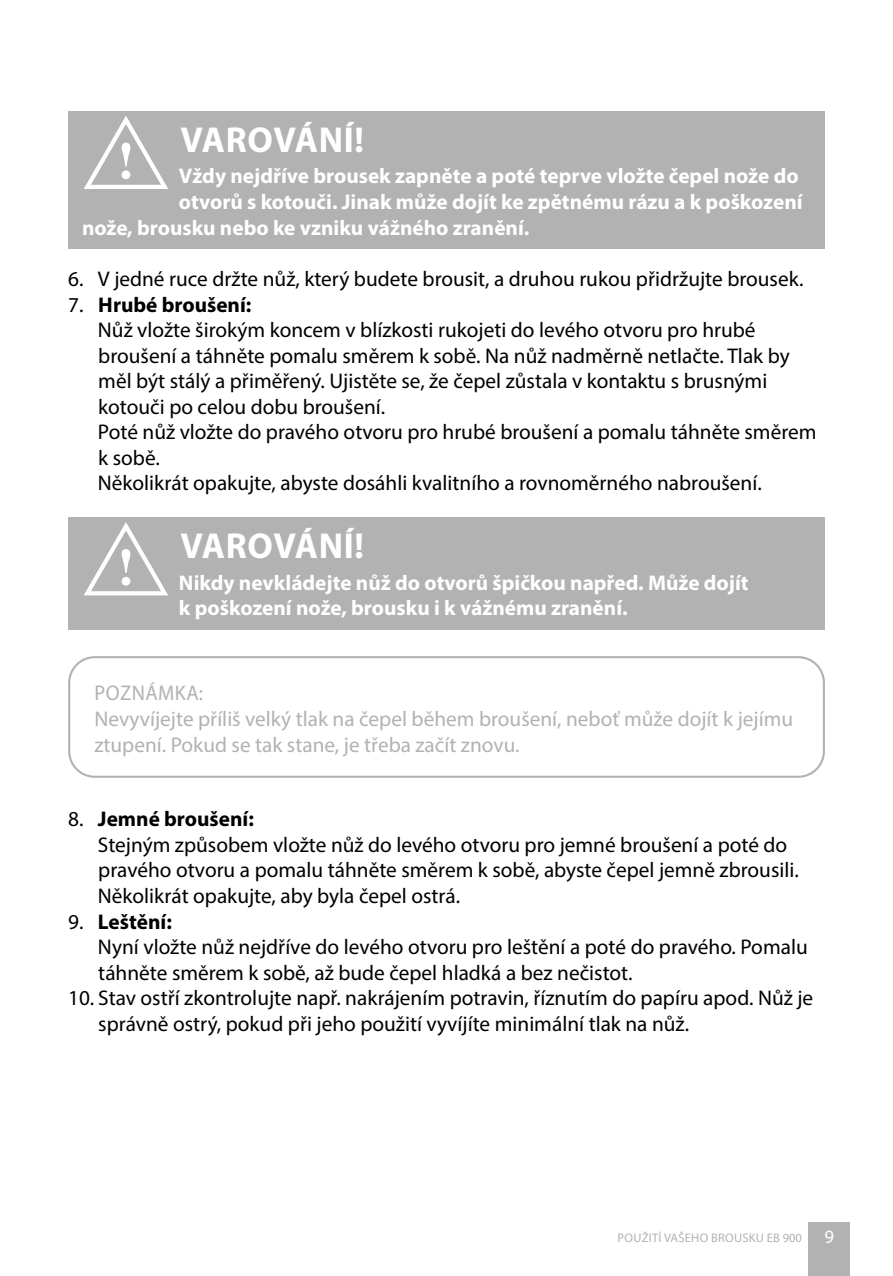
<style>
.page{position:relative;width:893px;height:1276px;background:#fff}
.page>*{position:absolute;margin:0;border:0;box-sizing:border-box;transform-origin:0 0}
.t1{font:700 36.3px "Myriad Pro";letter-spacing:.015em;color:#fff}
.t2{font:21.3px/25.5px "Myriad Pro";color:#000}
.t3{font:700 21.3px/25.5px "Myriad Pro";color:#fff}
.t4{font:21.3px/25.5px "Myriad Pro";color:#b2b2b2;scale:.95 1}
.t5{font:12.6px "Myriad Pro";letter-spacing:.02em;color:#b2b2b2}
.s1{font-weight:700}
.s2{font-size:18.6px;color:#fff}
</style>
<div class="page">
<div style="left:809px;top:1222px;width:41px;height:54px;background:#b2b2b2"></div>
<div style="left:68px;top:111px;width:757px;height:137px;background:#b2b2b2"></div>
<svg style="left:84px;top:116px;width:84px;height:73px"></svg>
<div style="left:68px;top:517px;width:757px;height:112px;background:#b2b2b2"></div>
<svg style="left:84px;top:522px;width:84px;height:74px"></svg>
<div style="left:68px;top:656px;width:757px;height:122px;border:2px solid #b3b2b2;border-radius:26px"></div>
<h1 class="t1" style="left:181px;top:116px;width:185px">VAROVÁNÍ!</h1>
<p class="t3" style="left:179px;top:163px;width:621px">Vždy nejdříve brousek zapněte a poté teprve vložte čepel nože do</p>
<p class="t3" style="left:179px;top:188px;width:625px">otvorů s kotouči. Jinak může dojít ke zpětnému rázu a k poškození</p>
<p class="t3" style="left:82px;top:214px;width:449px">nože, brousku nebo ke vzniku vážného zranění.</p>
<p class="t2" style="left:68px;top:266px;width:737px">6. V jedné ruce držte nůž, který budete brousit, a druhou rukou přidržujte brousek.</p>
<p class="t2" style="left:98px;top:291px;width:720px;text-indent:-30px">7. <span class="s1">Hrubé broušení:<br></span>Nůž vložte širokým koncem v blízkosti rukojeti do levého otvoru pro hrubé broušení a táhněte pomalu směrem k sobě. Na nůž nadměrně netlačte. Tlak by měl být stálý a přiměřený. Ujistěte se, že čepel zůstala v kontaktu s brusnými kotouči po celou dobu broušení.<br>Poté nůž vložte do pravého otvoru pro hrubé broušení a pomalu táhněte směrem k sobě.<br>Několikrát opakujte, abyste dosáhli kvalitního a rovnoměrného nabroušení.</p>
<h1 class="t1" style="left:181px;top:522px;width:185px">VAROVÁNÍ!</h1>
<p class="t3" style="left:179px;top:569px;width:571px">Nikdy nevkládejte nůž do otvorů špičkou napřed. Může dojít k poškození nože, brousku i k vážnému zranění.</p>
<p class="t4" style="left:94px;top:680px;width:737px">POZNÁMKA:<br>Nevyvíjejte příliš velký tlak na čepel během broušení, neboť může dojít k jejímu ztupení. Pokud se tak stane, je třeba začít znovu.</p>
<p class="t2" style="left:98px;top:806px;width:702px;text-indent:-30px">8. <span class="s1">Jemné broušení:<br></span>Stejným způsobem vložte nůž do levého otvoru pro jemné broušení a poté do pravého otvoru a pomalu táhněte směrem k sobě, abyste čepel jemně zbrousili.<br>Několikrát opakujte, aby byla čepel ostrá.</p>
<p class="t2" style="left:98px;top:908px;width:711px;text-indent:-30px">9. <span class="s1">Leštění:<br></span>Nyní vložte nůž nejdříve do levého otvoru pro leštění a poté do pravého. Pomalu táhněte směrem k sobě, až bude čepel hladká a bez nečistot.</p>
<p class="t2" style="left:98px;top:985px;width:716px;text-indent:-30px">10. Stav ostří zkontrolujte např. nakrájením potravin, říznutím do papíru apod. Nůž je správně ostrý, pokud při jeho použití vyvíjíte minimální tlak na nůž.</p>
<p class="t5" style="left:618px;top:1230px;width:218px">POUŽITÍ VAŠEHO BROUSKU EB 900 <span class="s2">9</span></p>
</div>
